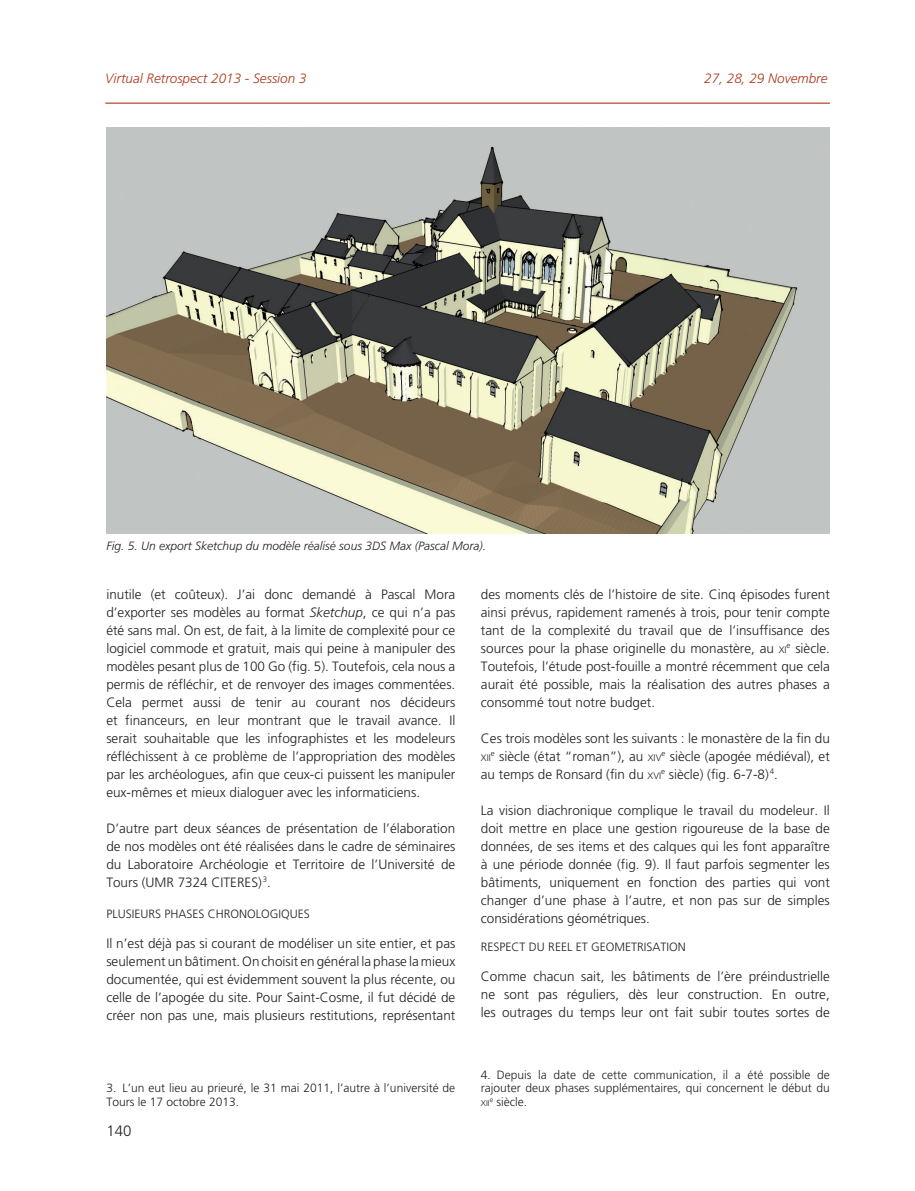
<style>
.page{position:relative;width:915px;height:1191px;background:#fff}
.page>*{position:absolute;margin:0;border:0;box-sizing:border-box;transform-origin:0 0}
.t1{font:300 15px "Frutiger";color:#231f20}
.t2{font:300 13.5px/18px "Frutiger";color:#231f20;text-align:justify}
.t3{font:italic 300 13.5px "Frutiger";color:#ad371a}
.t4{font:300 12px/13.5px "Frutiger";color:#231f20}
.t5{font:italic 300 12px "Frutiger";color:#231f20}
.t6{font:300 9.45px "Frutiger";color:#231f20}
.t7{font:300 8.4px "Frutiger";color:#231f20}
.s1{font-style:italic}
.s2{font-size:9.45px}
</style>
<div class="page">
<hr style="left:105px;top:103px;width:724px;height:1px;background:#ad371a">
<img style="left:106px;top:128px;width:723px;height:405px">
<p class="t3" style="left:105px;top:70px;width:203px">Virtual Retrospect 2013 - Session 3</p>
<p class="t3" style="left:704px;top:70px;width:125px">27, 28, 29 Novembre</p>
<p class="t5" style="left:106px;top:538px;width:381px">Fig. 5. Un export Sketchup du modèle réalisé sous 3DS Max (Pascal Mora).</p>
<p class="t2" style="left:106px;top:585px;width:350px">inutile (et coûteux). J’ai donc demandé à Pascal Mora d’exporter ses modèles au format <span class="s1">Sketchup</span>, ce qui n’a pas été sans mal. On est, de fait, à la limite de complexité pour ce logiciel commode et gratuit, mais qui peine à manipuler des modèles pesant plus de 100 Go (fig. 5). Toutefois, cela nous a permis de réfléchir, et de renvoyer des images commentées.<br>Cela permet aussi de tenir au courant nos décideurs et financeurs, en leur montrant que le travail avance. Il serait souhaitable que les infographistes et les modeleurs réfléchissent à ce problème de l’appropriation des modèles par les archéologues, afin que ceux-ci puissent les manipuler eux-mêmes et mieux dialoguer avec les informaticiens.</p>
<p class="t2" style="left:106px;top:819px;width:350px">D’autre part deux séances de présentation de l’élaboration de nos modèles ont été réalisées dans le cadre de séminaires du Laboratoire Archéologie et Territoire de l’Université de Tours (UMR 7324 CITERES)<sup>3</sup>.</p>
<p class="t4" style="left:106px;top:906px;width:205px">PLUSIEURS PHASES CHRONOLOGIQUES</p>
<p class="t2" style="left:106px;top:934px;width:350px">Il n’est déjà pas si courant de modéliser un site entier, et pas seulement un bâtiment. On choisit en général la phase la mieux documentée, qui est évidemment souvent la plus récente, ou celle de l’apogée du site. Pour Saint-Cosme, il fut décidé de créer non pas une, mais plusieurs restitutions, représentant</p>
<p class="t4" style="left:106px;top:1081px;width:350px">3. L’un eut lieu au prieuré, le 31 mai 2011, l’autre à l’université de<br>Tours le 17 octobre 2013.</p>
<p class="t1" style="left:106px;top:1122px;width:27px">140</p>
<p class="t2" style="left:480px;top:585px;width:350px">des moments clés de l’histoire de site. Cinq épisodes furent ainsi prévus, rapidement ramenés à trois, pour tenir compte tant de la complexité du travail que de l’insuffisance des sources pour la phase originelle du monastère, au <span class="s2">XI</span><sup>e</sup> siècle.<br>Toutefois, l’étude post-fouille a montré récemment que cela aurait été possible, mais la réalisation des autres phases a consommé tout notre budget.</p>
<p class="t2" style="left:480px;top:729px;width:350px">Ces trois modèles sont les suivants : le monastère de la fin du</p>
<p class="t6" style="left:480px;top:752px;width:11px">XII</p>
<p class="t2" style="left:480px;top:747px;width:350px;text-indent:10px"><sup>e</sup> siècle (état “roman”), au <span class="s2">XIV</span><sup>e</sup> siècle (apogée médiéval), et au temps de Ronsard (fin du <span class="s2">XVI</span><sup>e</sup> siècle) (fig. 6-7-8)<sup>4</sup>.</p>
<p class="t2" style="left:480px;top:801px;width:350px">La vision diachronique complique le travail du modeleur. Il doit mettre en place une gestion rigoureuse de la base de données, de ses items et des calques qui les font apparaître à une période donnée (fig. 9). Il faut parfois segmenter les bâtiments, uniquement en fonction des parties qui vont changer d’une phase à l’autre, et non pas sur de simples considérations géométriques.</p>
<p class="t4" style="left:480px;top:939px;width:206px">RESPECT DU REEL ET GEOMETRISATION</p>
<p class="t2" style="left:480px;top:967px;width:350px">Comme chacun sait, les bâtiments de l’ère préindustrielle ne sont pas réguliers, dès leur construction. En outre, les outrages du temps leur ont fait subir toutes sortes de</p>
<p class="t4" style="left:480px;top:1068px;width:350px">4. Depuis la date de cette communication, il a été possible de rajouter deux phases supplémentaires, qui concernent le début du</p>
<p class="t7" style="left:480px;top:1098px;width:10px">XII</p>
<p class="t4" style="left:489px;top:1095px;width:39px"><sup>e</sup> siècle.</p>
</div>
